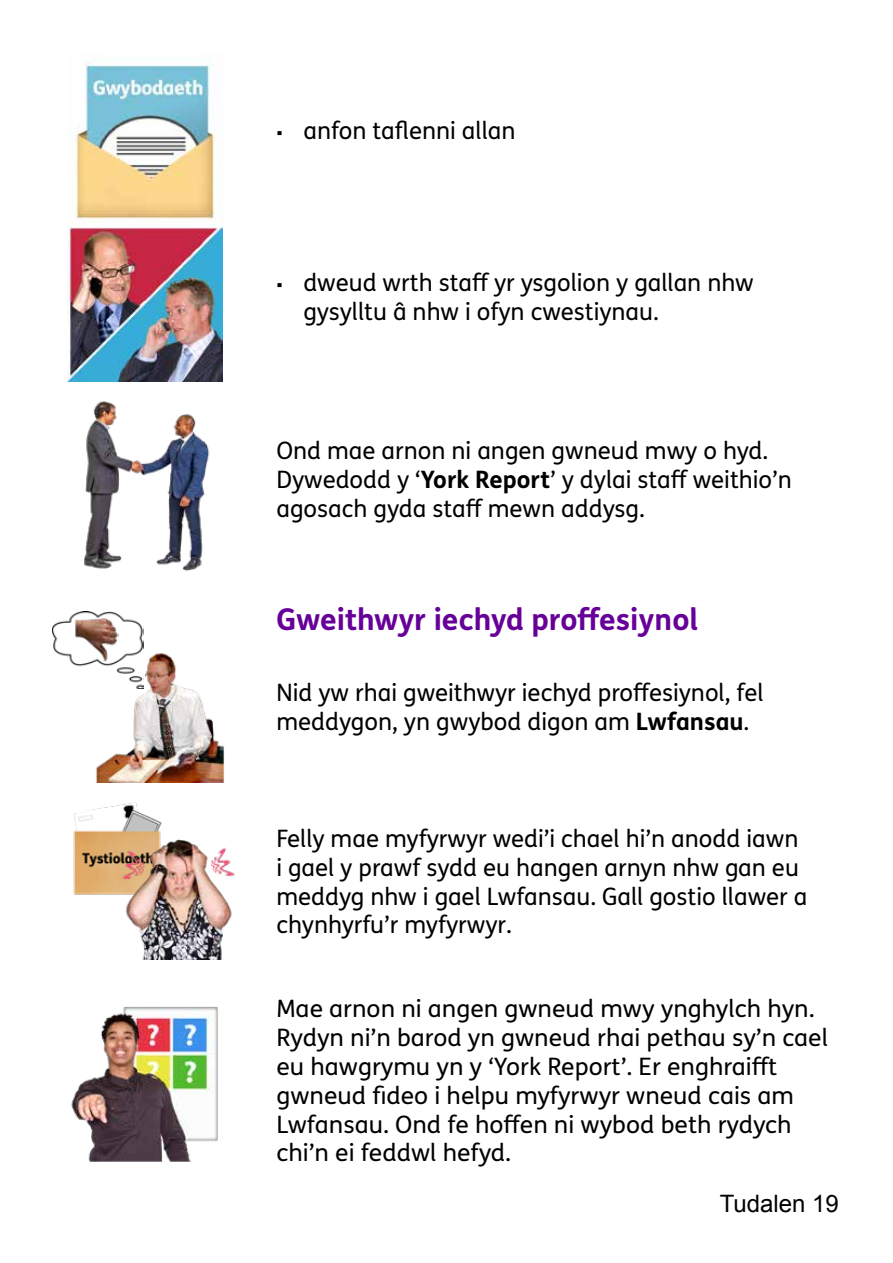
<style>
.page{position:relative;width:893px;height:1263px;background:#fff}
.page>*{position:absolute;margin:0;border:0;box-sizing:border-box;transform-origin:0 0}
.t1{font:700 30px "FS Me Pro";color:#609}
.t2{font:24px/28.8px "FS Me Pro";color:#000}
.t3{font:24px "Arial";color:#000}
.s1{font-family:"Verdana";font-size:18px}
.s2{font-weight:700}
</style>
<div class="page">
<img style="left:71px;top:1007px;width:147px;height:155px">
<img style="left:67px;top:63px;width:156px;height:319px">
<img style="left:84px;top:401px;width:126px;height:170px">
<img style="left:96px;top:653px;width:128px;height:130px">
<img style="left:52px;top:611px;width:92px;height:77px">
<img style="left:75px;top:617px;width:43px;height:44px">
<img style="left:73px;top:802px;width:89px;height:93px">
<img style="left:118px;top:840px;width:117px;height:120px">
<p class="t2" style="left:276px;top:116px;width:241px"><span class="s1">▪</span> anfon taflenni allan</p>
<p class="t2" style="left:303px;top:268px;width:452px;text-indent:-27px"><span class="s1">▪</span> dweud wrth staff yr ysgolion y gallan nhw gysylltu â nhw i ofyn cwestiynau.</p>
<p class="t2" style="left:276px;top:436px;width:517px">Ond mae arnon ni angen gwneud mwy o hyd.<br>Dywedodd y ‘<span class="s2">York Report</span>’ y dylai staff weithio’n agosach gyda staff mewn addysg.</p>
<p class="t1" style="left:276px;top:596px;width:424px">Gweithwyr iechyd proffesiynol</p>
<p class="t2" style="left:276px;top:678px;width:489px">Nid yw rhai gweithwyr iechyd proffesiynol, fel meddygon, yn gwybod digon am <span class="s2">Lwfansau</span>.</p>
<p class="t2" style="left:276px;top:824px;width:532px">Felly mae myfyrwyr wedi’i chael hi’n anodd iawn i gael y prawf sydd eu hangen arnyn nhw gan eu meddyg nhw i gael Lwfansau. Gall gostio llawer a chynhyrfu’r myfyrwyr.</p>
<p class="t2" style="left:276px;top:994px;width:553px">Mae arnon ni angen gwneud mwy ynghylch hyn.<br>Rydyn ni’n barod yn gwneud rhai pethau sy’n cael eu hawgrymu yn y ‘York Report’. Er enghraifft gwneud fideo i helpu myfyrwyr wneud cais am Lwfansau. Ond fe hoffen ni wybod beth rydych chi’n ei feddwl hefyd.</p>
<p class="t3" style="left:720px;top:1188px;width:121px">Tudalen 19</p>
</div>
